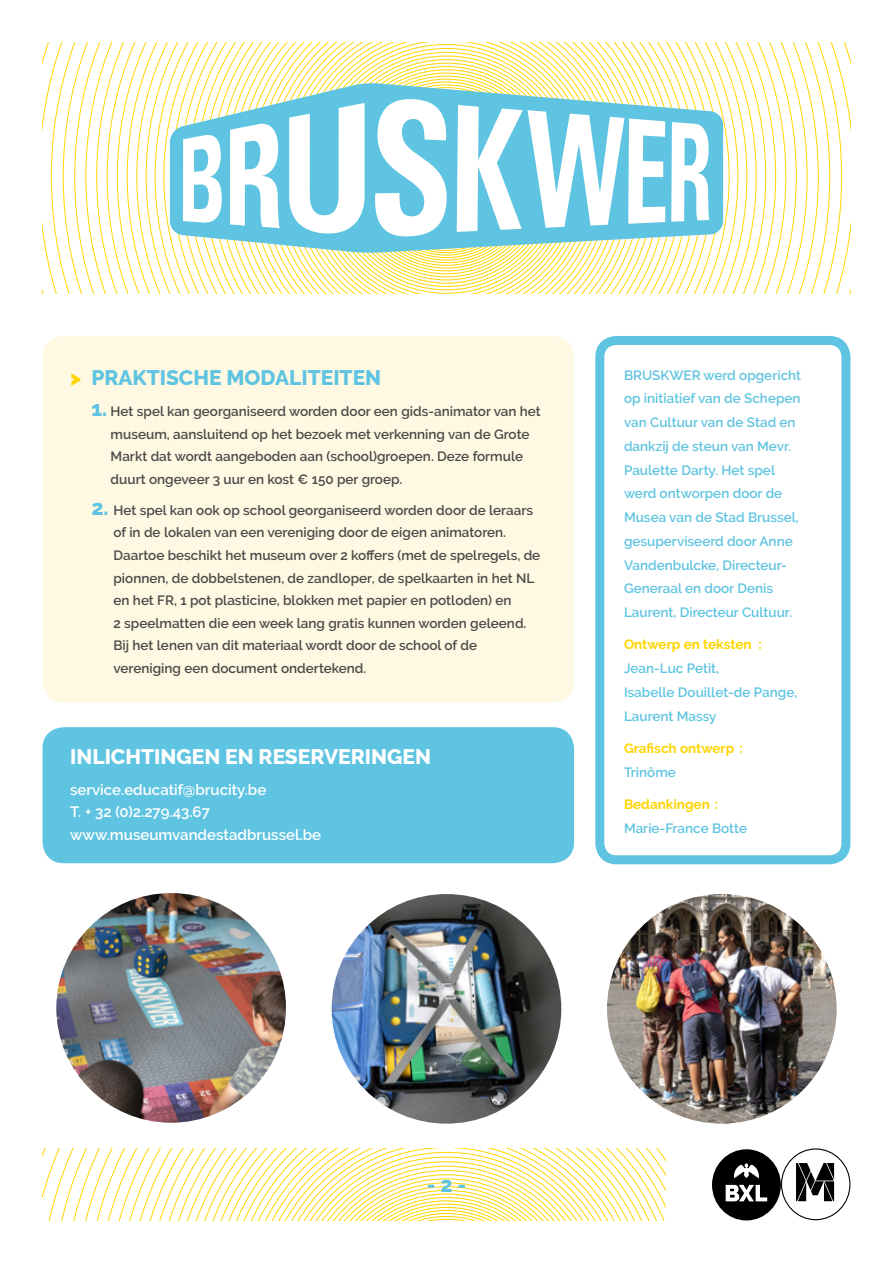
<style>
.page{position:relative;width:893px;height:1263px;background:#fff}
.page>*{position:absolute;margin:0;border:0;box-sizing:border-box;transform-origin:0 0}
.t1{font:800 21px "Raleway";color:#fff}
.t2{font:800 21px "Raleway";color:#5fc4e1}
.t3{font:600 15px/22.5px "Raleway";color:#fff}
.t4{font:600 13.5px/22.5px "Raleway";color:#4a4a49}
.t5{font:600 13.5px/23.7px "Raleway";color:#5fc4e1}
.t6{font:700 13.5px "Raleway";color:#ffd500}
.s1{font-weight:900;color:#ffd500}
.s2{font-weight:800;font-size:21px;color:#5fc4e1}
</style>
<div class="page">
<svg style="left:51px;top:43px;width:791px;height:250px"></svg>
<svg style="left:63px;top:43px;width:767px;height:250px"></svg>
<svg style="left:74px;top:43px;width:745px;height:250px"></svg>
<svg style="left:85px;top:43px;width:722px;height:250px"></svg>
<svg style="left:96px;top:43px;width:701px;height:250px"></svg>
<svg style="left:107px;top:43px;width:679px;height:250px"></svg>
<svg style="left:117px;top:43px;width:659px;height:250px"></svg>
<svg style="left:127px;top:43px;width:639px;height:250px"></svg>
<svg style="left:136px;top:43px;width:621px;height:250px"></svg>
<svg style="left:146px;top:43px;width:601px;height:250px"></svg>
<svg style="left:155px;top:43px;width:583px;height:250px"></svg>
<svg style="left:163px;top:43px;width:566px;height:250px"></svg>
<svg style="left:314px;top:44px;width:265px;height:249px"></svg>
<svg style="left:318px;top:48px;width:257px;height:245px"></svg>
<svg style="left:322px;top:52px;width:249px;height:241px"></svg>
<svg style="left:326px;top:56px;width:241px;height:237px"></svg>
<svg style="left:170px;top:83px;width:553px;height:170px;fill:#5fc4e1"></svg>
<svg style="left:183px;top:134px;width:39px;height:89px"></svg>
<svg style="left:230px;top:122px;width:50px;height:106px"></svg>
<svg style="left:289px;top:103px;width:76px;height:133px"></svg>
<svg style="left:374px;top:97px;width:74px;height:141px"></svg>
<svg style="left:457px;top:105px;width:208px;height:127px"></svg>
<svg style="left:671px;top:122px;width:38px;height:100px"></svg>
<svg style="left:43px;top:1148px;width:622px;height:72px"></svg>
<div style="left:712px;top:1149px;width:69px;height:71px;background:#000;border-radius:50%"></div>
<svg style="left:726px;top:1185px;width:41px;height:16px"></svg>
<svg style="left:734px;top:1163px;width:25px;height:15px"></svg>
<svg style="left:781px;top:1148px;width:69px;height:72px"></svg>
<div style="left:43px;top:336px;width:531px;height:366px;background:#fff9e3;border-radius:21px"></div>
<div style="left:595px;top:336px;width:255px;height:528px;border:9px solid #5fc4e1;border-radius:17px"></div>
<div style="left:43px;top:727px;width:531px;height:136px;background:#5fc4e1;border-radius:21px"></div>
<img style="left:56px;top:893px;width:230px;height:230px;border-radius:115px">
<img style="left:332px;top:894px;width:229px;height:230px;border-radius:115px">
<img style="left:607px;top:894px;width:230px;height:230px;border-radius:115px">
<h1 class="t2" style="left:70px;top:366px;width:313px"><span class="s1">&gt;</span> PRAKTISCHE MODALITEITEN</h1>
<p class="t4" style="left:111px;top:400px;width:432px;text-indent:-19px"><span class="s2">1.</span> Het spel kan georganiseerd worden door een gids-animator van het museum, aansluitend op het bezoek met verkenning van de Grote Markt dat wordt aangeboden aan (school)groepen. Deze formule duurt ongeveer 3 uur en kost € 150 per groep.</p>
<p class="t4" style="left:114px;top:499px;width:428px;text-indent:-22px"><span class="s2">2.</span> Het spel kan ook op school georganiseerd worden door de leraars of in de lokalen van een vereniging door de eigen animatoren.<br>Daartoe beschikt het museum over 2 koffers (met de spelregels, de pionnen, de dobbelstenen, de zandloper, de spelkaarten in het NL en het FR, 1 pot plasticine, blokken met papier en potloden) en<br>2 speelmatten die een week lang gratis kunnen worden geleend.<br>Bij het lenen van dit materiaal wordt door de school of de vereniging een document ondertekend.</p>
<h1 class="t1" style="left:70px;top:745px;width:362px">INLICHTINGEN EN RESERVERINGEN</h1>
<p class="t3" style="left:70px;top:778px;width:252px">service.educatif@brucity.be<br>T. + 32 (0)2.279.43.67 www.museumvandestadbrussel.be</p>
<p class="t5" style="left:624px;top:363px;width:179px">BRUSKWER werd opgericht op initiatief van de Schepen van Cultuur van de Stad en dankzij de steun van Mevr.<br>Paulette Darty. Het spel werd ontworpen door de<br>Musea van de Stad Brussel, gesuperviseerd door Anne<br>Vandenbulcke, Directeur-<br>Generaal en door Denis<br>Laurent, Directeur Cultuur.</p>
<p class="t6" style="left:624px;top:637px;width:139px">Ontwerp en teksten :</p>
<p class="t5" style="left:624px;top:656px;width:175px">Jean-Luc Petit,<br>Isabelle Douillet-de Pange,<br>Laurent Massy</p>
<p class="t6" style="left:624px;top:740px;width:120px">Grafisch ontwerp :</p>
<p class="t5" style="left:624px;top:760px;width:53px">Trinôme</p>
<p class="t6" style="left:624px;top:796px;width:96px">Bedankingen :</p>
<p class="t5" style="left:624px;top:816px;width:124px">Marie-France Botte</p>
<h1 class="t2" style="left:427px;top:1172px;width:41px">- 2 -</h1>
</div>
